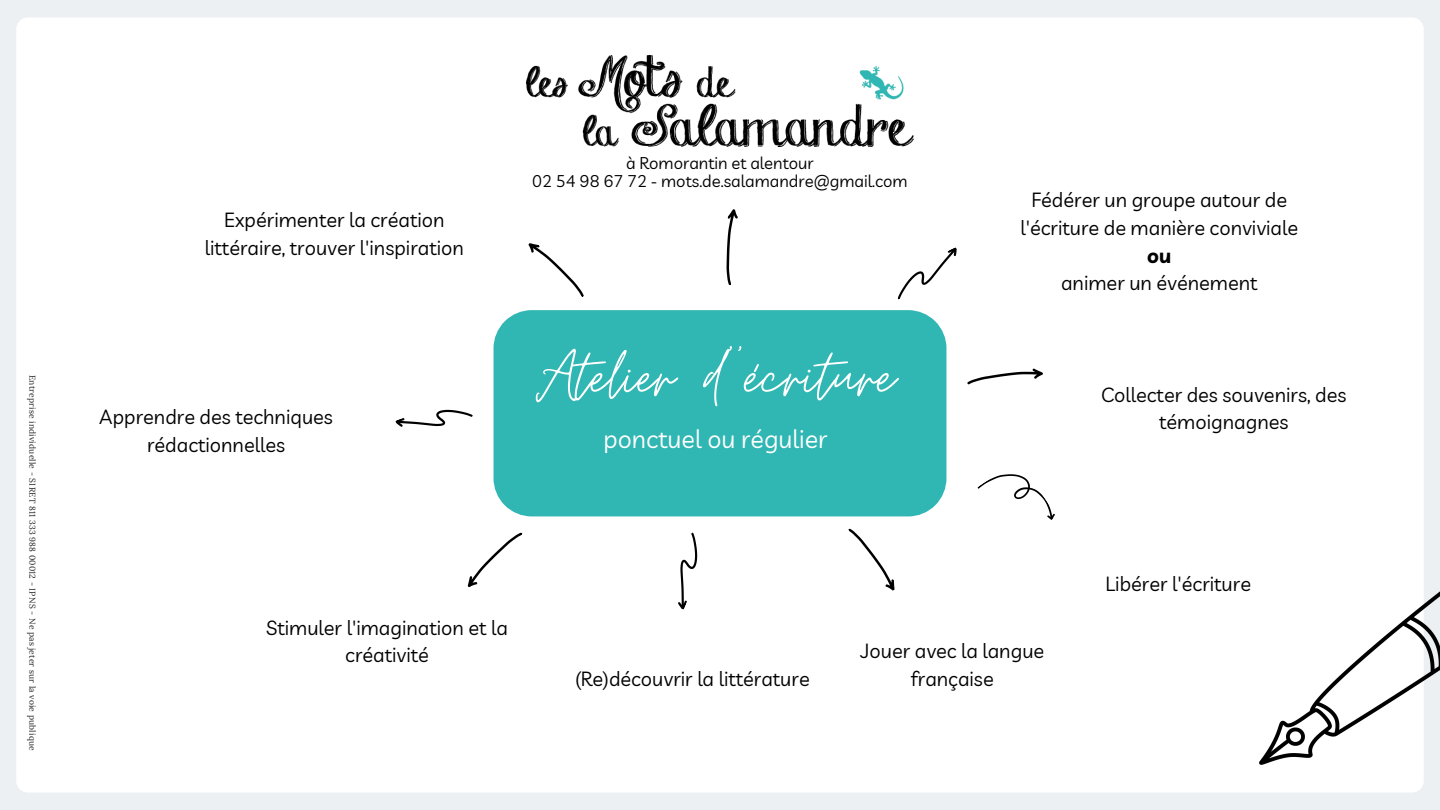
<style>
.page{position:relative;width:1440px;height:810px;background:#edf0f2}
.page>*{position:absolute;margin:0;border:0;box-sizing:border-box;transform-origin:0 0}
.t1{font:77px "Moon Time";color:#fff}
.t2{font:25px "Livvic";color:#fff}
.t3{font:20px/27.8px "Livvic";color:#000;text-align:center}
.t4{font:700 20px "Livvic";color:#000}
.t5{font:16.6px "Livvic";color:#000}
.t6{font:8.5px "Lora";letter-spacing:.025em;color:#222}
</style>
<div class="page">
<div style="left:16px;top:17px;width:1408px;height:776px;background:#fff;border-radius:12px"></div>
<svg style="left:726px;top:209px;width:12px;height:76px"></svg>
<svg style="left:848px;top:528px;width:47px;height:63px"></svg>
<svg style="left:528px;top:243px;width:56px;height:54px"></svg>
<svg style="left:467px;top:532px;width:56px;height:56px"></svg>
<svg style="left:678px;top:532px;width:20px;height:78px"></svg>
<svg style="left:395px;top:409px;width:78px;height:18px"></svg>
<img style="left:1259px;top:591px;width:181px;height:174px">
<img style="left:527px;top:56px;width:386px;height:91px">
<svg style="left:977px;top:474px;width:78px;height:46px"></svg>
<svg style="left:967px;top:369px;width:76px;height:15px"></svg>
<svg style="left:897px;top:247px;width:60px;height:53px"></svg>
<div style="left:494px;top:310px;width:452px;height:206px;background:#30b6b3"></div>
<p class="t6" style="left:38px;top:375px;width:377px;rotate:90deg">Entreprise individuelle - SIRET 811 333 988 00012 - IPNS - Ne pas jeter sur la voie publique</p>
<p class="t3" style="left:205px;top:206px;width:261px">Expérimenter la création littéraire, trouver l'inspiration</p>
<p class="t5" style="left:626px;top:152px;width:189px">à Romorantin et alentour</p>
<p class="t5" style="left:532px;top:170px;width:377px">02 54 98 67 72 - mots.de.salamandre@gmail.com</p>
<p class="t1" style="left:536px;top:330px;width:361px">Atelier d''écriture</p>
<p class="t3" style="left:1020px;top:186px;width:279px">Fédérer un groupe autour de l'écriture de manière conviviale</p>
<p class="t4" style="left:1147px;top:242px;width:26px">ou</p>
<p class="t3" style="left:1061px;top:269px;width:198px">animer un événement</p>
<p class="t3" style="left:1101px;top:380px;width:247px">Collecter des souvenirs, des</p>
<p class="t3" style="left:99px;top:403px;width:235px">Apprendre des techniques</p>
<p class="t3" style="left:1159px;top:408px;width:131px">témoignagnes</p>
<p class="t3" style="left:147px;top:430px;width:139px">rédactionnelles</p>
<p class="t2" style="left:603px;top:422px;width:226px">ponctuel ou régulier</p>
<p class="t3" style="left:266px;top:613px;width:243px">Stimuler l'imagination et la créativité</p>
<p class="t3" style="left:861px;top:637px;width:185px">Jouer avec la langue</p>
<p class="t3" style="left:575px;top:665px;width:236px">(Re)découvrir la littérature</p>
<p class="t3" style="left:911px;top:665px;width:84px">française</p>
<p class="t3" style="left:1106px;top:570px;width:147px">Libérer l'écriture</p>
</div>
